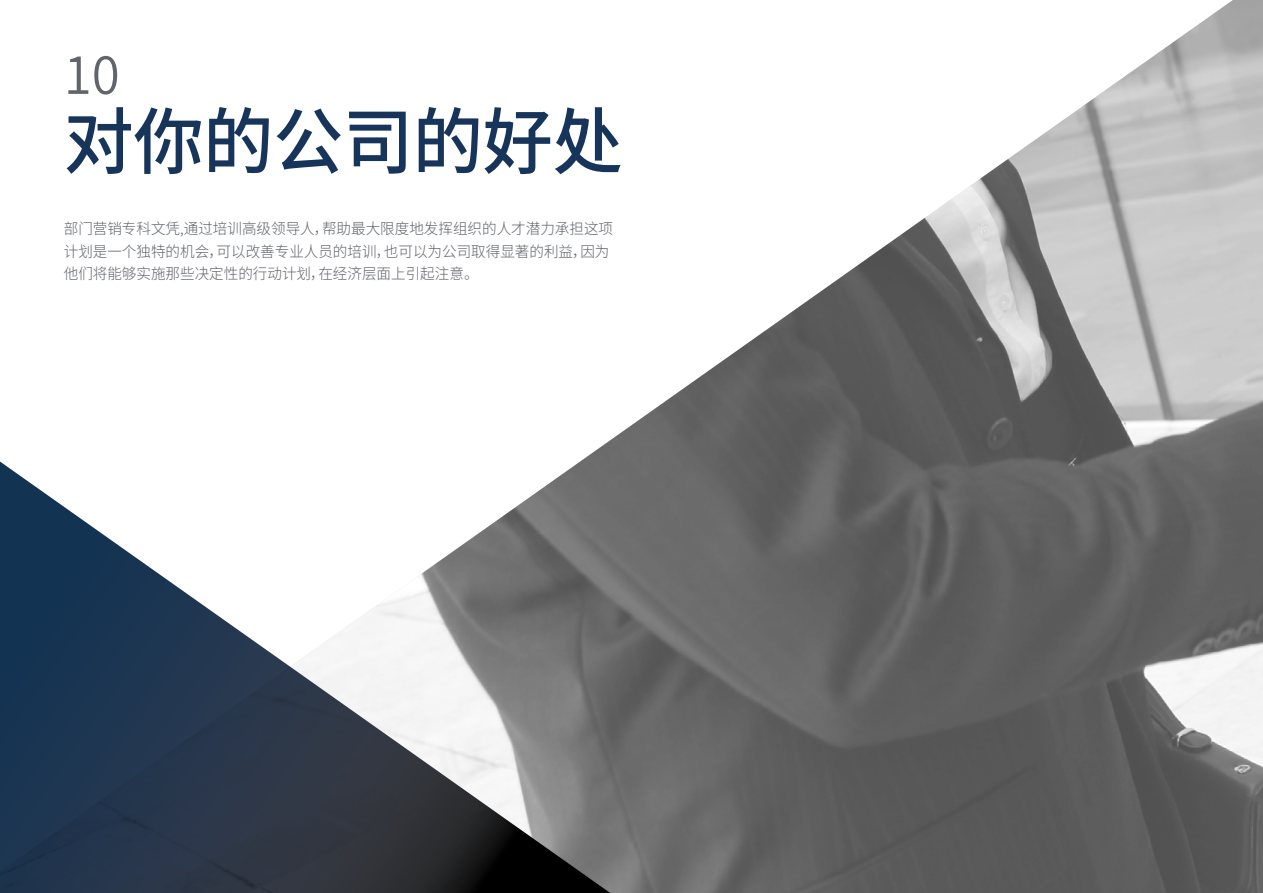
<style>
.page{position:relative;width:1263px;height:893px;background:#fff}
.page>*{position:absolute;margin:0;border:0;box-sizing:border-box;transform-origin:0 0}
.t1{font:500 72px "Source Han Sans CN";color:#17355b}
.t2{font:52.5px "Source Han Sans CN";color:#61646a}
.t3{font:300 15px/22.5px "Source Han Sans CN";color:#61646a}
</style>
<div class="page">
<img style="left:602px;top:0;width:661px;height:893px">
<svg style="left:0;top:446px;width:640px;height:447px"></svg>
<h2 class="t2" style="left:64px;top:45px;width:57px">10</h2>
<h1 class="t1" style="left:64px;top:101px;width:560px">对你的公司的好处</h1>
<p class="t3" style="left:64px;top:218px;width:551px">部门营销专科文凭,通过培训高级领导人，帮助最大限度地发挥组织的人才潜力承担这项计划是一个独特的机会，可以改善专业人员的培训，也可以为公司取得显著的利益，因为他们将能够实施那些决定性的行动计划，在经济层面上引起注意。</p>
</div>
